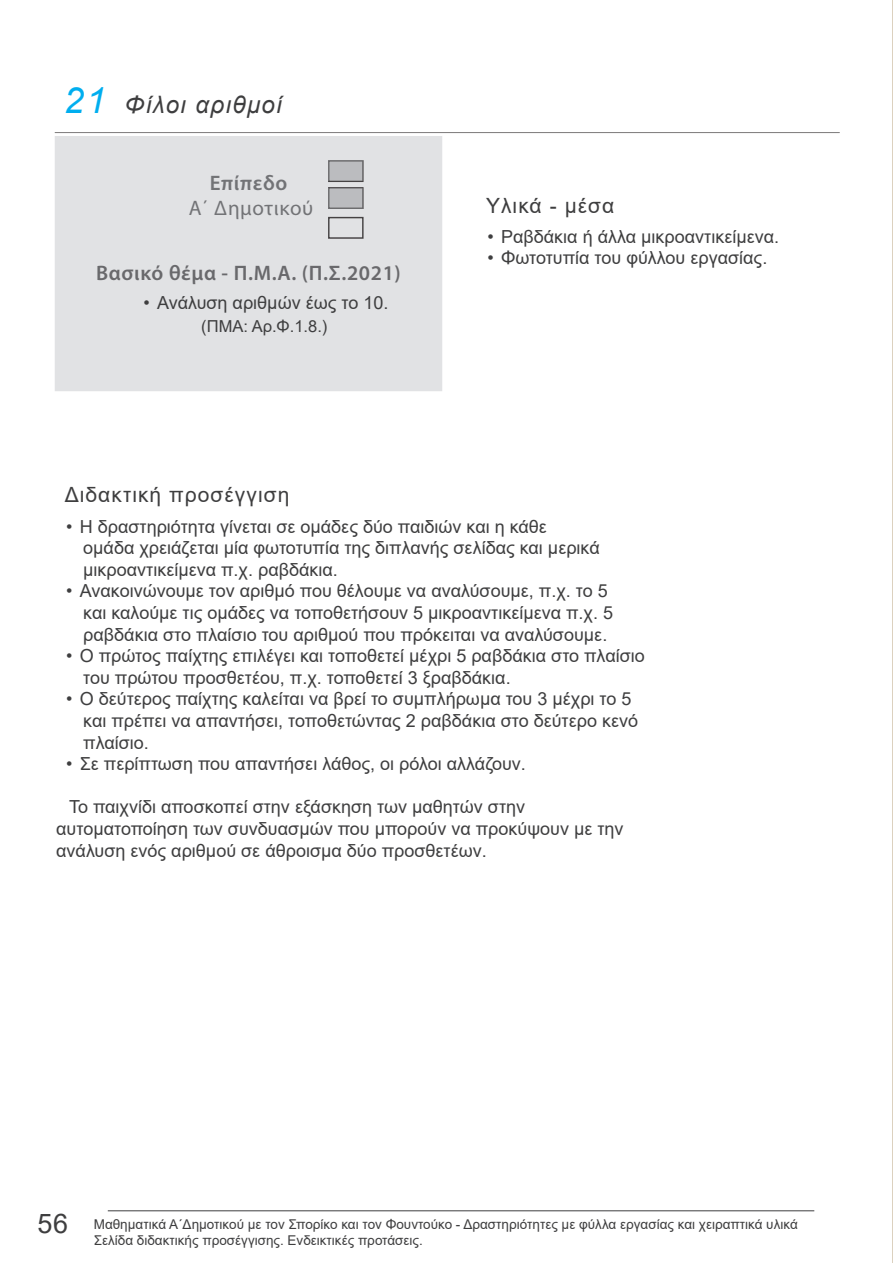
<style>
.page{position:relative;width:893px;height:1263px;background:#fff}
.page>*{position:absolute;margin:0;border:0;box-sizing:border-box;transform-origin:0 0}
.title_2{font:27px "Arial";color:#3e3e3f}
.title_1{font:italic 24px "Arial";letter-spacing:.06em;color:#3e3e3f}
.ylika{font:21px "Arial";letter-spacing:.05em;color:#3e3e3f}
.t1{font:600 21px "Myriad Pro";letter-spacing:.03em;color:#69696c}
.t2{font:21px "Myriad Pro";letter-spacing:.03em;color:#727376}
.t3{font:600 21px "Myriad Pro";letter-spacing:.03em;color:#727376}
.teachers_text{font:18px/21.6px "Arial";color:#3e3e3f}
.normal_11{font:16.5px "Arial";color:#3e3e3f}
.t4{font:13.5px/16.2px "Arial";color:#3e3e3f}
.s1{font-size:36px;color:#00aeef}
</style>
<div class="page">
<hr style="left:108px;top:1210px;width:706px;height:1px;background:#3e3e3f">
<hr style="left:55px;top:132px;width:785px;height:1px;background:#231f20">
<div style="left:56px;top:137px;width:385px;height:253px;background:#e1e2e4"></div>
<div style="left:55px;top:136px;width:387px;height:255px;border:2px solid #e1e2e4"></div>
<div style="left:328px;top:160px;width:36px;height:22px;border:1px solid #231f20"></div>
<div style="left:328px;top:187px;width:36px;height:22px;border:1px solid #231f20"></div>
<div style="left:328px;top:217px;width:36px;height:22px;border:1px solid #231f20"></div>
<hr style="left:892px;top:0;width:1px;height:1263px;background:#a48656">
<svg style="left:328px;top:189px;width:34px;height:20px"></svg>
<div style="left:328px;top:160px;width:34px;height:21px;background:linear-gradient(to right,#bbbcbf,#bbbcbf)"></div>
<p class="title_1" style="left:64px;top:89px;width:219px"><span class="s1">21</span> Φίλοι αριθμοί</p>
<p class="t3" style="left:210px;top:169px;width:79px">Επίπεδο</p>
<p class="t2" style="left:189px;top:195px;width:126px">Α΄ Δημοτικού</p>
<p class="t1" style="left:96px;top:259px;width:306px">Βασικό θέμα - Π.Μ.Α. (Π.Σ.2021)</p>
<p class="teachers_text" style="left:143px;top:292px;width:246px">• Ανάλυση αριθμών έως το 10.</p>
<p class="normal_11" style="left:201px;top:315px;width:128px">(ΠΜΑ: Αρ.Φ.1.8.)</p>
<p class="ylika" style="left:486px;top:191px;width:130px">Υλικά - μέσα</p>
<p class="teachers_text" style="left:487px;top:226px;width:293px">• Ραβδάκια ή άλλα μικροαντικείμενα.</p>
<p class="teachers_text" style="left:487px;top:247px;width:281px">• Φωτοτυπία του φύλλου εργασίας.</p>
<p class="ylika" style="left:65px;top:481px;width:226px">Διδακτική προσέγγιση</p>
<p class="teachers_text" style="left:83px;top:515px;width:518px;text-indent:-17px">• Η δραστηριότητα γίνεται σε ομάδες δύο παιδιών και η κάθε ομάδα χρειάζεται μία φωτοτυπία της διπλανής σελίδας και μερικά μικροαντικείμενα π.χ. ραβδάκια.</p>
<p class="teachers_text" style="left:83px;top:580px;width:531px;text-indent:-17px">• Ανακοινώνουμε τον αριθμό που θέλουμε να αναλύσουμε, π.χ. το 5 και καλούμε τις ομάδες να τοποθετήσουν 5 μικροαντικείμενα π.χ. 5 ραβδάκια στο πλαίσιο του αριθμού που πρόκειται να αναλύσουμε.</p>
<p class="teachers_text" style="left:83px;top:645px;width:563px;text-indent:-17px">• Ο πρώτος παίχτης επιλέγει και τοποθετεί μέχρι 5 ραβδάκια στο πλαίσιο του πρώτου προσθετέου, π.χ. τοποθετεί 3 ξραβδάκια.</p>
<p class="teachers_text" style="left:83px;top:688px;width:556px;text-indent:-17px">• Ο δεύτερος παίχτης καλείται να βρεί το συμπλήρωμα του 3 μέχρι το 5 και πρέπει να απαντήσει, τοποθετώντας 2 ραβδάκια στο δεύτερο κενό πλαίσιο.</p>
<p class="teachers_text" style="left:66px;top:753px;width:461px">• Σε περίπτωση που απαντήσει λάθος, οι ρόλοι αλλάζουν.</p>
<p class="teachers_text" style="left:56px;top:796px;width:569px;text-indent:13px">Το παιχνίδι αποσκοπεί στην εξάσκηση των μαθητών στην αυτοματοποίηση των συνδυασμών που μπορούν να προκύψουν με την ανάλυση ενός αριθμού σε άθροισμα δύο προσθετέων.</p>
<p class="title_2" style="left:37px;top:1205px;width:32px">56</p>
<p class="t4" style="left:94px;top:1216px;width:706px">Μαθηματικά Α΄Δημοτικού με τον Σπορίκο και τον Φουντούκο - Δραστηριότητες με φύλλα εργασίας και χειραπτικά υλικά<br>Σελίδα διδακτικής προσέγγισης. Ενδεικτικές προτάσεις.</p>
</div>
